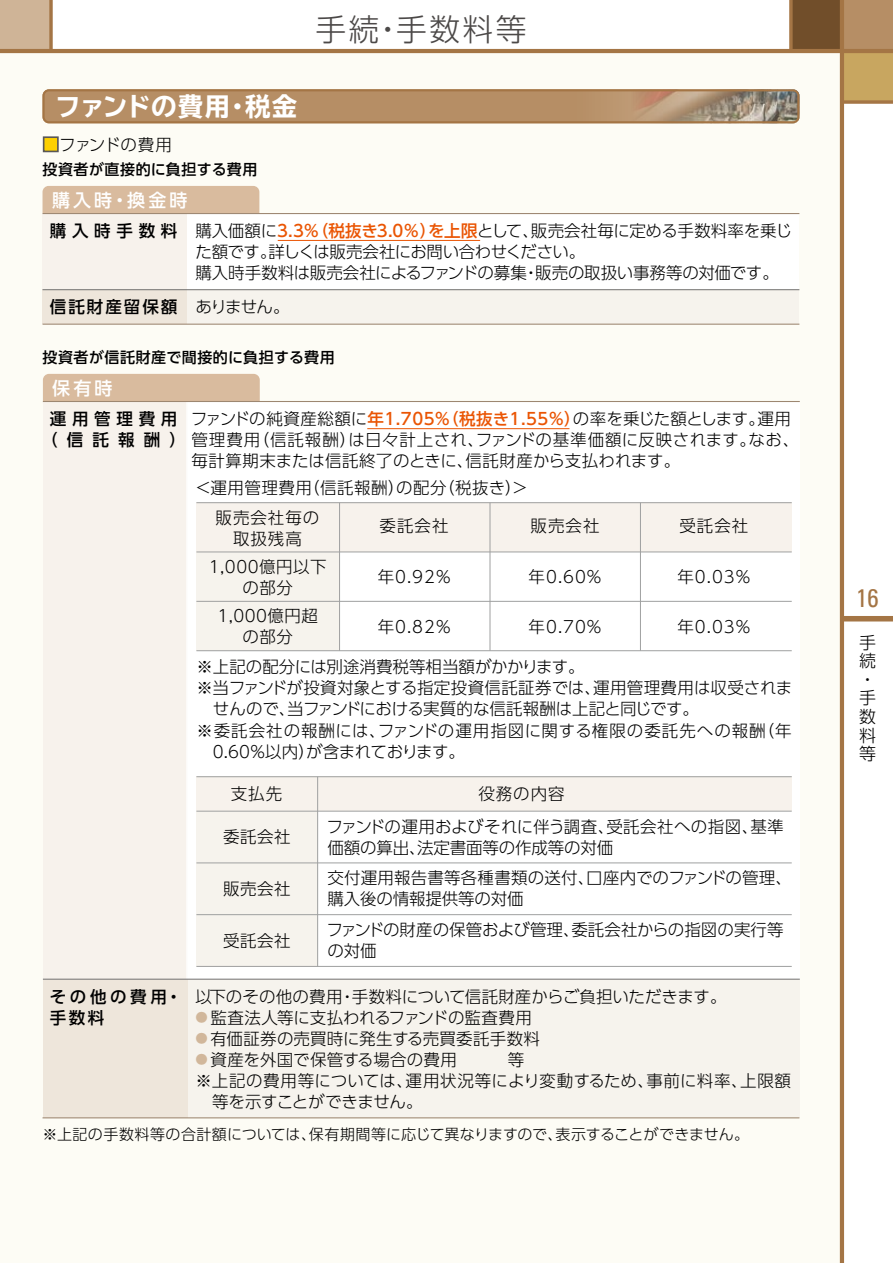
<style>
.page{position:relative;width:893px;height:1263px;background:#fff}
.page>*{position:absolute;margin:0;border:0;box-sizing:border-box;transform-origin:0 0}
.t1{font:300 30.75px "UD Shin Go Pro";letter-spacing:.08em;color:#4c4948}
.t2{font:700 expanded 25.5px "TBUD Go Std";color:#fff}
.t3{font:condensed 25.5px "Univers";color:#a47545}
.t4{font:500 18px "UD Shin Go Pro";letter-spacing:.17em;color:#fff}
.t5{font:300 16.95px/18.6px "UD Shin Go Pro";color:#000}
.t6{font:300 16.5px/21px "UD Shin Go Pro";letter-spacing:.005em;color:#000}
.t7{font:300 16.5px/21px "UD Shin Go Pro";letter-spacing:-.025em;color:#000}
.t8{font:300 16.5px/21px "UD Shin Go Pro";letter-spacing:.03em;color:#000}
.t9{font:300 16.5px "UD Shin Go Pro";letter-spacing:-.015em;color:#000}
.t10{font:300 16.5px "UD Shin Go Pro";letter-spacing:.025em;color:#000}
.t11{font:300 16.5px "UD Shin Go Pro";letter-spacing:.06em;color:#000}
.t12{font:300 16.5px "UD Shin Go Pro";letter-spacing:-.03em;color:#000}
.t13{font:500 16.5px/21.3px "UD Shin Go Pro";letter-spacing:.22em;color:#000}
.t14{font:500 16.5px "UD Shin Go Pro";letter-spacing:.12em;color:#000}
.t15{font:300 15px "UD Shin Go Pro";color:#000}
.t16{font:500 15px "UD Shin Go Pro";letter-spacing:.035em;color:#000}
.s1{color:#fdd000}
.s2{font-weight:500}
.s3{font-weight:500;color:#ea5504}
.s4{font-size:12.3px;color:#d1b79b}
</style>
<div class="page">
<div style="left:0;top:49px;width:841px;height:1214px;background:#fdfcf5"></div>
<div style="left:791px;top:0;width:51px;height:51px;background:#714e2a"></div>
<div style="left:842px;top:0;width:51px;height:51px;background:#b68e65"></div>
<div style="left:0;top:0;width:51px;height:51px;background:#cfb497"></div>
<div style="left:842px;top:51px;width:51px;height:51px;background:#c8a660"></div>
<svg style="left:49px;top:0;width:4px;height:49px"></svg>
<div style="left:842px;top:616px;width:51px;height:5px;background:#a47545"></div>
<hr style="left:840px;top:0;width:4px;height:1263px;background:#a47545">
<hr style="left:0;top:49px;width:893px;height:4px;background:#a47545">
<svg style="left:844px;top:100px;width:49px;height:4px"></svg>
<svg style="left:789px;top:0;width:4px;height:49px"></svg>
<div style="left:43px;top:186px;width:216px;height:34px;background:#d9bb9e;border-radius:6px"></div>
<div style="left:43px;top:374px;width:217px;height:34px;background:#d9bb9e;border-radius:6px"></div>
<div style="left:43px;top:214px;width:756px;height:110px;background:#fff"></div>
<div style="left:43px;top:214px;width:144px;height:110px;background:#f7f2ec"></div>
<div style="left:43px;top:290px;width:756px;height:34px;background:linear-gradient(to right,#f1ebe1,#f8f6f2)"></div>
<div style="left:43px;top:401px;width:757px;height:717px;background:#fff"></div>
<div style="left:43px;top:401px;width:144px;height:578px;background:#f7f2ec"></div>
<div style="left:43px;top:979px;width:757px;height:139px;background:linear-gradient(to right,#f1eae1,#f8f7f2)"></div>
<div style="left:196px;top:503px;width:596px;height:49px;background:#f7f2ec"></div>
<div style="left:196px;top:552px;width:144px;height:99px;background:#f6f3ed"></div>
<hr style="left:196px;top:601px;width:596px;height:1px;background:#9fa0a0">
<hr style="left:196px;top:650px;width:596px;height:1px;background:#9fa0a0">
<hr style="left:196px;top:502px;width:596px;height:1px;background:#9fa0a0">
<hr style="left:196px;top:551px;width:596px;height:1px;background:#9fa0a0">
<hr style="left:339px;top:503px;width:1px;height:148px;background:#9fa0a0">
<hr style="left:490px;top:503px;width:1px;height:148px;background:#9fa0a0">
<hr style="left:43px;top:324px;width:756px;height:1px;background:#9d8771">
<hr style="left:43px;top:213px;width:756px;height:1px;background:#9d8771">
<hr style="left:43px;top:289px;width:756px;height:1px;background:#727171">
<hr style="left:43px;top:1117px;width:756px;height:1px;background:#9d8771">
<svg style="left:43px;top:89px;width:756px;height:34px;background:#b18c66"></svg>
<hr style="left:278px;top:240px;width:202px;height:1px;background:#ea5504">
<div style="left:43px;top:136px;width:16px;height:16px;border:2px solid #595757"></div>
<div style="left:196px;top:777px;width:596px;height:34px;background:#f7f2ec"></div>
<div style="left:196px;top:811px;width:122px;height:155px;background:#f6f3ed"></div>
<hr style="left:196px;top:862px;width:596px;height:1px;background:#9fa0a0">
<hr style="left:196px;top:914px;width:596px;height:1px;background:#9fa0a0">
<hr style="left:196px;top:966px;width:596px;height:1px;background:#9fa0a0">
<hr style="left:196px;top:776px;width:596px;height:1px;background:#9fa0a0">
<hr style="left:196px;top:811px;width:596px;height:1px;background:#9fa0a0">
<hr style="left:317px;top:777px;width:1px;height:189px;background:#9fa0a0">
<hr style="left:367px;top:428px;width:202px;height:1px;background:#ea5504">
<hr style="left:186px;top:401px;width:2px;height:578px;background:#fff">
<hr style="left:43px;top:979px;width:757px;height:1px;background:#727171">
<hr style="left:43px;top:401px;width:757px;height:1px;background:#9d8771">
<hr style="left:640px;top:503px;width:1px;height:148px;background:#9fa0a0">
<h1 class="t1" style="left:315px;top:4px;width:213px">手続・手数料等</h1>
<h2 class="t2" style="left:55px;top:92px;width:244px">ファンドの費用・税金</h2>
<p class="t7" style="left:43px;top:133px;width:131px"><span class="s1">■</span>ファンドの費用</p>
<p class="t16" style="left:43px;top:157px;width:216px">投資者が直接的に負担する費用</p>
<p class="t4" style="left:52px;top:185px;width:137px">購入時・換金時</p>
<p class="t7" style="left:196px;top:220px;width:598px;text-indent:-146px"><span class="s2">購入時手数料</span> 購入価額に<span class="s3">3.3％（税抜き3.0％）を上限</span>として、販売会社毎に定める手数料率を乗じた額です。詳しくは販売会社にお問い合わせください。<br>購入時手数料は販売会社によるファンドの募集・販売の取扱い事務等の対価です。</p>
<p class="t6" style="left:196px;top:296px;width:95px">ありません。</p>
<p class="t14" style="left:50px;top:294px;width:129px">信託財産留保額</p>
<p class="t16" style="left:43px;top:345px;width:294px">投資者が信託財産で間接的に負担する費用</p>
<p class="t4" style="left:52px;top:373px;width:62px">保有時</p>
<p class="t8" style="left:41px;top:407px;width:759px;line-height:21.5px;text-indent:9px"><span class="s2">運用管理費用<br>（信託報酬）</span>管理費用（信託報酬）は日々計上され、ファンドの基準価額に反映されます。なお、</p>
<p class="t8" style="left:215px;top:472px;width:314px;line-height:29.8px;text-indent:-21px">＜運用管理費用（信託報酬）の配分（税抜き）＞販売会社毎の</p>
<p class="t6" style="left:233px;top:527px;width:70px">取扱残高</p>
<p class="t6" style="left:378px;top:566px;width:75px">年0.92％</p>
<p class="t6" style="left:378px;top:615px;width:75px">年0.82％</p>
<p class="t6" style="left:191px;top:408px;width:602px">ファンドの純資産総額に<span class="s3">年1.705％（税抜き1.55％）</span>の率を乗じた額とします。運用</p>
<p class="t6" style="left:192px;top:450px;width:490px">毎計算期末または信託終了のときに、信託財産から支払われます。</p>
<p class="t6" style="left:679px;top:514px;width:70px">受託会社</p>
<p class="t6" style="left:380px;top:514px;width:70px">委託会社</p>
<p class="t6" style="left:531px;top:514px;width:70px">販売会社</p>
<p class="t8" style="left:209px;top:556px;width:119px;text-align:center">1,000億円以下の部分</p>
<p class="t8" style="left:217px;top:605px;width:102px;text-align:center">1,000億円超の部分</p>
<p class="t6" style="left:529px;top:566px;width:75px">年0.60％</p>
<p class="t6" style="left:529px;top:615px;width:75px">年0.70％</p>
<p class="t6" style="left:677px;top:566px;width:75px">年0.03％</p>
<p class="t6" style="left:677px;top:615px;width:75px">年0.03％</p>
<p class="t6" style="left:196px;top:655px;width:390px">※上記の配分には別途消費税等相当額がかかります。</p>
<p class="t6" style="left:196px;top:677px;width:597px">※当ファンドが投資対象とする指定投資信託証券では、運用管理費用は収受されま</p>
<p class="t9" style="left:213px;top:696px;width:488px">せんので、当ファンドにおける実質的な信託報酬は上記と同じです。</p>
<p class="t11" style="left:196px;top:717px;width:597px">※委託会社の報酬には、ファンドの運用指図に関する権限の委託先への報酬（年</p>
<p class="t12" style="left:213px;top:738px;width:254px">0.60％以内）が含まれております。</p>
<p class="t13" style="left:50px;top:985px;width:134px">その他の費用・手数料</p>
<p class="t6" style="left:231px;top:783px;width:53px">支払先</p>
<p class="t6" style="left:478px;top:783px;width:88px">役務の内容</p>
<p class="t6" style="left:223px;top:826px;width:69px">委託会社</p>
<p class="t6" style="left:223px;top:878px;width:69px">販売会社</p>
<p class="t6" style="left:223px;top:929px;width:69px">受託会社</p>
<p class="t6" style="left:327px;top:815px;width:459px">ファンドの運用およびそれに伴う調査、受託会社への指図、基準価額の算出、法定書面等の作成等の対価</p>
<p class="t6" style="left:327px;top:867px;width:466px">交付運用報告書等各種書類の送付、口座内でのファンドの管理、購入後の情報提供等の対価</p>
<p class="t6" style="left:327px;top:919px;width:459px">ファンドの財産の保管および管理、委託会社からの指図の実行等の対価</p>
<p class="t6" style="left:196px;top:985px;width:533px">以下のその他の費用・手数料について信託財産からご負担いただきます。</p>
<p class="t9" style="left:196px;top:1004px;width:338px"><span class="s4">●</span> 監査法人等に支払われるファンドの監査費用</p>
<p class="t6" style="left:196px;top:1027px;width:346px"><span class="s4">●</span> 有価証券の売買時に発生する売買委託手数料</p>
<p class="t6" style="left:196px;top:1048px;width:330px"><span class="s4">●</span> 資産を外国で保管する場合の費用　　　等</p>
<p class="t10" style="left:196px;top:1067px;width:597px">※上記の費用等については、運用状況等により変動するため、事前に料率、上限額</p>
<p class="t12" style="left:212px;top:1088px;width:212px">等を示すことができません。</p>
<p class="t15" style="left:43px;top:1122px;width:708px">※上記の手数料等の合計額については、保有期間等に応じて異なりますので、表示することができません。</p>
<h2 class="t3" style="left:856px;top:582px;width:24px">16</h2>
<p class="t5" style="left:859px;top:632px;width:18px">手続・手数料等</p>
</div>
